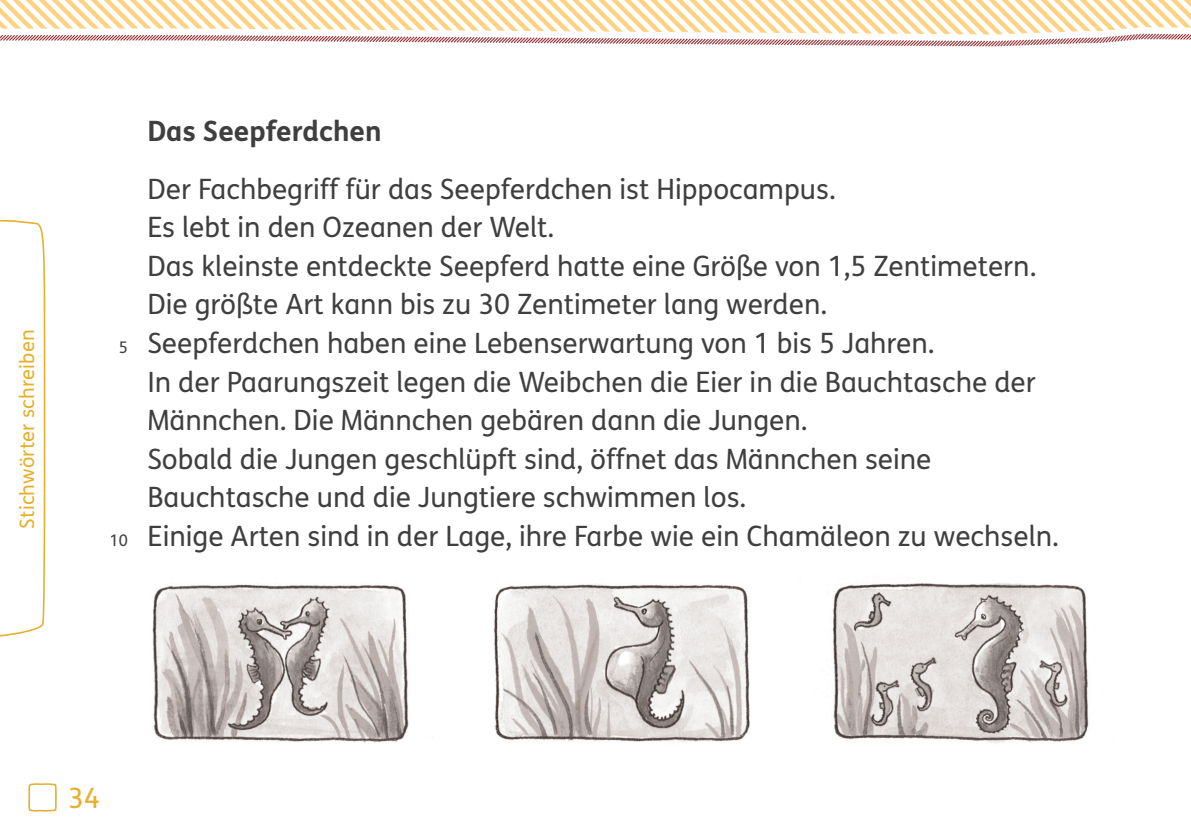
<style>
.page{position:relative;width:1191px;height:840px;background:#fff}
.page>*{position:absolute;margin:0;border:0;box-sizing:border-box;transform-origin:0 0}
.t1{font:28px/38.6px "FS Klett GSV";color:#3f3f40}
.t2{font:700 28px "FS Klett GSV";color:#3f3f40}
.t3{font:28px "FS Klett GSV";color:#e6b02d}
.t4{font:20px "FS Klett GSV";letter-spacing:.01em;color:#e6b02d}
.t5{font:16px "FS Klett GSV";color:#3f3f40}
</style>
<div class="page">
<img style="left:152px;top:583px;width:937px;height:160px">
<svg style="left:0;top:219px;width:46px;height:417px"></svg>
<svg style="left:0;top:0;width:1190px;height:32px"></svg>
<svg style="left:0;top:32px;width:1190px;height:15px"></svg>
<svg style="left:28px;top:783px;width:29px;height:28px"></svg>
<p class="t4" style="left:13px;top:528px;width:200px;rotate:-90deg">Stichwörter schreiben</p>
<p class="t5" style="left:119px;top:336px;width:11px">5</p>
<p class="t5" style="left:110px;top:529px;width:20px">10</p>
<p class="t2" style="left:147px;top:109px;width:236px">Das Seepferdchen</p>
<p class="t1" style="left:147px;top:169px;width:913px">Der Fachbegriff für das Seepferdchen ist Hippocampus.<br>Es lebt in den Ozeanen der Welt.<br>Das kleinste entdeckte Seepferd hatte eine Größe von 1,5 Zentimetern.<br>Die größte Art kann bis zu 30 Zentimeter lang werden.<br>Seepferdchen haben eine Lebenserwartung von 1 bis 5 Jahren.<br>In der Paarungszeit legen die Weibchen die Eier in die Bauchtasche der Männchen. Die Männchen gebären dann die Jungen.<br>Sobald die Jungen geschlüpft sind, öffnet das Männchen seine Bauchtasche und die Jungtiere schwimmen los.<br>Einige Arten sind in der Lage, ihre Farbe wie ein Chamäleon zu wechseln.</p>
<p class="t3" style="left:68px;top:778px;width:33px">34</p>
</div>
